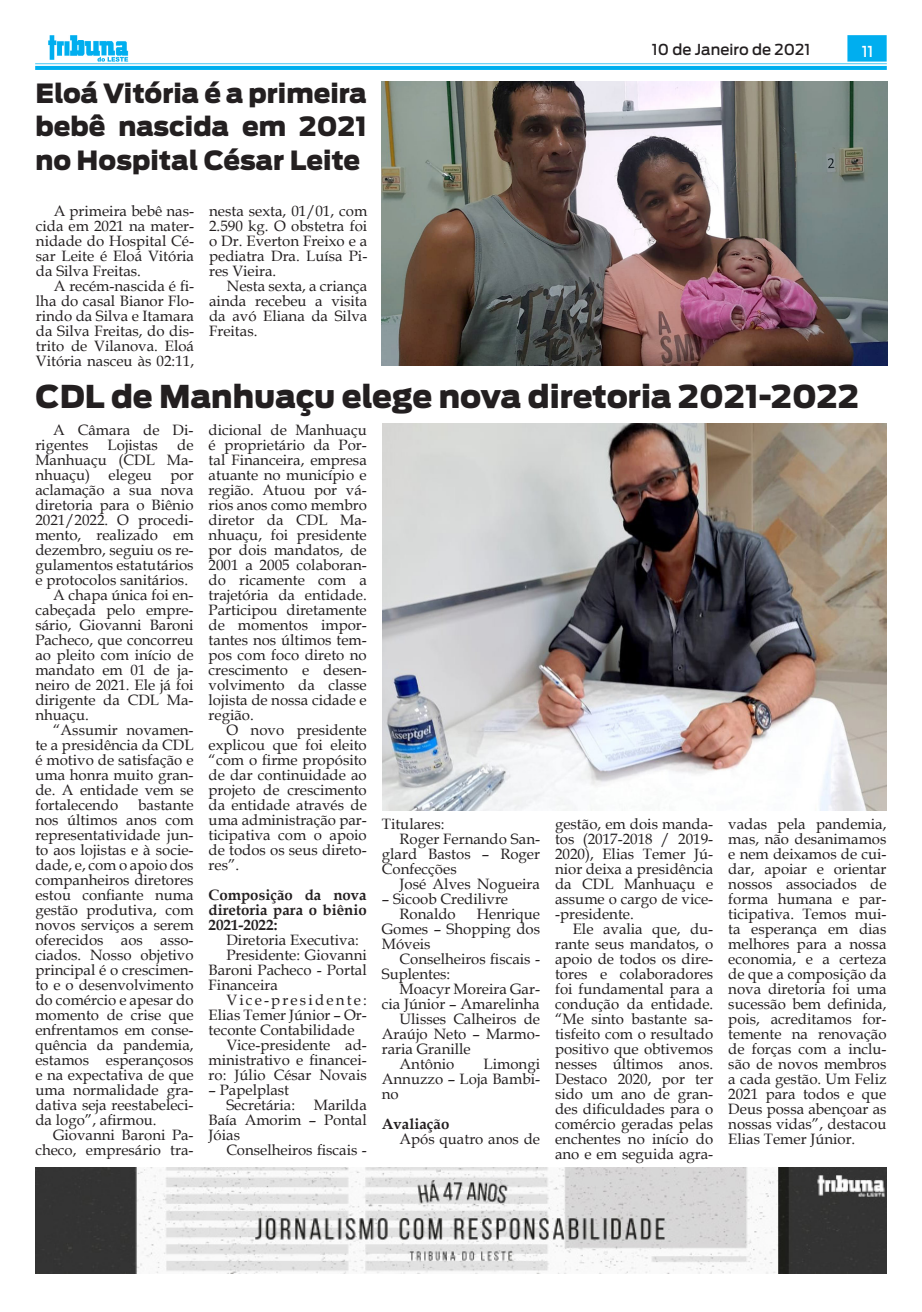
<style>
.page{position:relative;width:922px;height:1312px;background:#fff}
.page>*{position:absolute;margin:0;border:0;box-sizing:border-box;transform-origin:0 0}
.t1{font:900 31.25px "Antenna";color:#231f20}
.t2{font:900 26.25px/33.8px "Antenna";color:#231f20;text-align:justify}
.Tribuna_Texto_-_Book{font:15px/15px "Book Antiqua";color:#231f20;text-align:justify}
.Tribuna_Texto_-_Book-2{font:700 15px/15px "Book Antiqua";color:#231f20;text-align:justify}
.t3{font:500 15px "Antenna";color:#231f20}
.t4{font:500 15px "Antenna";color:#fff}
</style>
<div class="page">
<img style="left:35px;top:35px;width:851px;height:34px">
<img style="left:382px;top:82px;width:504px;height:283px">
<img style="left:382px;top:423px;width:504px;height:387px">
<img style="left:35px;top:1167px;width:851px;height:106px">
<p class="t2" style="left:35px;top:76px;width:333px">Eloá Vitória é a primeira bebê nascida em 2021 no Hospital César Leite</p>
<p class="Tribuna_Texto_-_Book" style="left:36px;top:202px;width:160px;text-indent:18px">A primeira bebê nas&shy;cida em 2021 na mater&shy;nidade do Hospital Cé&shy;sar Leite é Eloá Vitória da Silva Freitas.</p>
<p class="Tribuna_Texto_-_Book" style="left:36px;top:277px;width:160px;text-indent:18px">A recém-nascida é fi&shy;lha do casal Bianor Flo&shy;rindo da Silva e Itamara da Silva Freitas, do dis&shy;trito de Vilanova. Eloá Vitória nasceu às 02:11,</p>
<p class="Tribuna_Texto_-_Book" style="left:209px;top:202px;width:160px">nesta sexta, 01/01, com 2.590 kg. O obstetra foi o Dr. Everton Freixo e a pediatra Dra. Luísa Pi&shy;res Vieira.</p>
<p class="Tribuna_Texto_-_Book" style="left:209px;top:277px;width:160px;text-indent:18px">Nesta sexta, a criança ainda recebeu a visita da avó Eliana da Silva Freitas.</p>
<p class="t3" style="left:651px;top:41px;width:160px">10 de Janeiro de 2021</p>
<p class="t4" style="left:861px;top:42px;width:13px">11</p>
<p class="t1" style="left:35px;top:378px;width:825px">CDL de Manhuaçu elege nova diretoria 2021-2022</p>
<p class="Tribuna_Texto_-_Book" style="left:35px;top:421px;width:160px;text-indent:18px">A Câmara de Di&shy;rigentes</p>
<p class="Tribuna_Texto_-_Book" style="left:35px;top:436px;width:160px;text-indent:142px">de Manhuaçu (CDL Ma&shy;nhuaçu) elegeu por aclamação a sua nova diretoria para o Biênio 2021/2022. O procedi&shy;mento, realizado em dezembro, seguiu os re&shy;gulamentos estatutários e protocolos sanitários.</p>
<p class="Tribuna_Texto_-_Book" style="left:35px;top:586px;width:160px;text-indent:18px">A chapa única foi en&shy;cabeçada pelo empre&shy;sário, Giovanni Baroni Pacheco, que concorreu ao pleito com início de mandato em 01 de ja&shy;neiro de 2021. Ele já foi dirigente da CDL Ma&shy;nhuaçu.</p>
<p class="Tribuna_Texto_-_Book" style="left:35px;top:721px;width:160px;text-indent:18px">“Assumir novamen&shy;te a presidência da CDL é motivo de satisfação e uma honra muito gran&shy;de. A entidade vem se fortalecendo</p>
<p class="Tribuna_Texto_-_Book" style="left:108px;top:436px;width:52px">Lojistas</p>
<p class="Tribuna_Texto_-_Book" style="left:35px;top:796px;width:160px;text-indent:103px">bastante nos últimos anos com representatividade jun&shy;to aos lojistas e à socie&shy;dade, e, com o apoio dos companheiros diretores estou confiante numa gestão produtiva, com novos serviços a serem oferecidos aos asso&shy;ciados. Nosso objetivo principal é o crescimen&shy;to e o desenvolvimento do comércio e apesar do momento de crise que enfrentamos em conse&shy;quência da pandemia, estamos esperançosos e na expectativa de que uma normalidade gra&shy;dativa seja reestabeleci&shy;da logo”, afirmou.</p>
<p class="Tribuna_Texto_-_Book" style="left:35px;top:1126px;width:160px;text-align:right">Giovanni Baroni Pa&shy;checo, empresário tra-</p>
<p class="Tribuna_Texto_-_Book" style="left:208px;top:421px;width:160px">dicional de Manhuaçu é proprietário da Por&shy;tal Financeira, empresa atuante no município e região. Atuou por vá&shy;rios anos como membro diretor da CDL Ma&shy;nhuaçu, foi presidente por dois mandatos, de 2001 a 2005 colaboran&shy;do ricamente com a trajetória da entidade.<br>Participou diretamente de momentos impor&shy;tantes nos últimos tem&shy;pos com foco direto no crescimento e desen&shy;volvimento da classe lojista de nossa cidade e região.</p>
<p class="Tribuna_Texto_-_Book" style="left:208px;top:721px;width:160px;text-indent:18px">O novo presidente explicou que foi eleito “com o firme propósito de dar continuidade ao projeto de crescimento da entidade através de uma administração par&shy;ticipativa com o apoio de todos os seus direto&shy;res”.</p>
<p class="Tribuna_Texto_-_Book-2" style="left:208px;top:887px;width:160px">Composição da nova diretoria para o biênio 2021-2022:</p>
<p class="Tribuna_Texto_-_Book" style="left:226px;top:931px;width:134px">Diretoria Executiva:</p>
<p class="Tribuna_Texto_-_Book" style="left:208px;top:946px;width:160px;text-indent:18px">Presidente: Giovanni Baroni Pacheco - Portal Financeira</p>
<p class="Tribuna_Texto_-_Book" style="left:208px;top:991px;width:160px;text-indent:18px">Vice-presidente:<br>Elias Temer Júnior – Or&shy;teconte Contabilidade</p>
<p class="Tribuna_Texto_-_Book" style="left:208px;top:1036px;width:160px;text-indent:18px">Vice-presidente ad&shy;ministrativo e financei&shy;ro: Júlio César Novais</p>
<p class="Tribuna_Texto_-_Book" style="left:208px;top:1081px;width:82px">– Papelplast</p>
<p class="Tribuna_Texto_-_Book" style="left:208px;top:1096px;width:160px;text-indent:18px">Secretária: Marilda Baía Amorim – Pontal Jóias</p>
<p class="Tribuna_Texto_-_Book" style="left:226px;top:1141px;width:142px">Conselheiros fiscais -</p>
<p class="Tribuna_Texto_-_Book" style="left:382px;top:815px;width:64px">Titulares:</p>
<p class="Tribuna_Texto_-_Book" style="left:382px;top:830px;width:160px;text-indent:18px">Roger Fernando San&shy;glard Bastos – Roger Confecções</p>
<p class="Tribuna_Texto_-_Book" style="left:399px;top:875px;width:142px">José Alves Nogueira</p>
<p class="Tribuna_Texto_-_Book" style="left:382px;top:890px;width:128px">– Sicoob Credilivre</p>
<p class="Tribuna_Texto_-_Book" style="left:399px;top:905px;width:58px">Ronaldo</p>
<p class="Tribuna_Texto_-_Book" style="left:382px;top:905px;width:160px;text-indent:95px">Henrique Gomes – Shopping dos Móveis</p>
<p class="Tribuna_Texto_-_Book" style="left:382px;top:950px;width:160px;text-indent:18px">Conselheiros fiscais -<br>Suplentes:</p>
<p class="Tribuna_Texto_-_Book" style="left:382px;top:980px;width:160px;text-align:right">Moacyr Moreira Gar&shy;cia Júnior – Amarelinha</p>
<p class="Tribuna_Texto_-_Book" style="left:382px;top:1010px;width:160px;text-indent:18px">Ulisses Calheiros de Araújo Neto – Marmo&shy;raria Granille</p>
<p class="Tribuna_Texto_-_Book" style="left:399px;top:1055px;width:56px">Antônio</p>
<p class="Tribuna_Texto_-_Book" style="left:382px;top:1055px;width:160px;text-indent:102px">Limongi Annuzzo – Loja Bambi&shy;no</p>
<p class="Tribuna_Texto_-_Book-2" style="left:382px;top:1115px;width:69px">Avaliação</p>
<p class="Tribuna_Texto_-_Book" style="left:399px;top:1130px;width:142px">Após quatro anos de</p>
<p class="Tribuna_Texto_-_Book" style="left:555px;top:815px;width:160px">gestão, em dois manda&shy;tos (2017-2018 / 2019- 2020), Elias Temer Jú&shy;nior deixa a presidência da CDL Manhuaçu e assume o cargo de vice--presidente.</p>
<p class="Tribuna_Texto_-_Book" style="left:555px;top:920px;width:160px;text-indent:18px">Ele avalia que, du&shy;rante seus mandatos, o apoio de todos os dire&shy;tores e colaboradores foi fundamental para a condução da entidade. “Me sinto bastante sa&shy;tisfeito com o resultado positivo que obtivemos nesses últimos anos.<br>Destaco 2020, por ter sido um ano de gran&shy;des dificuldades para o comércio geradas pelas enchentes no início do ano e em seguida agra-</p>
<p class="Tribuna_Texto_-_Book" style="left:728px;top:815px;width:160px">vadas pela pandemia, mas, não desanimamos e nem deixamos de cui&shy;dar, apoiar e orientar nossos associados de forma humana e par&shy;ticipativa. Temos mui&shy;ta esperança em dias melhores para a nossa economia, e a certeza de que a composição da nova diretoria foi uma sucessão bem definida, pois, acreditamos for&shy;temente na renovação de forças com a inclu&shy;são de novos membros a cada gestão. Um Feliz 2021 para todos e que Deus possa abençoar as nossas vidas”, destacou Elias Temer Júnior.</p>
</div>
